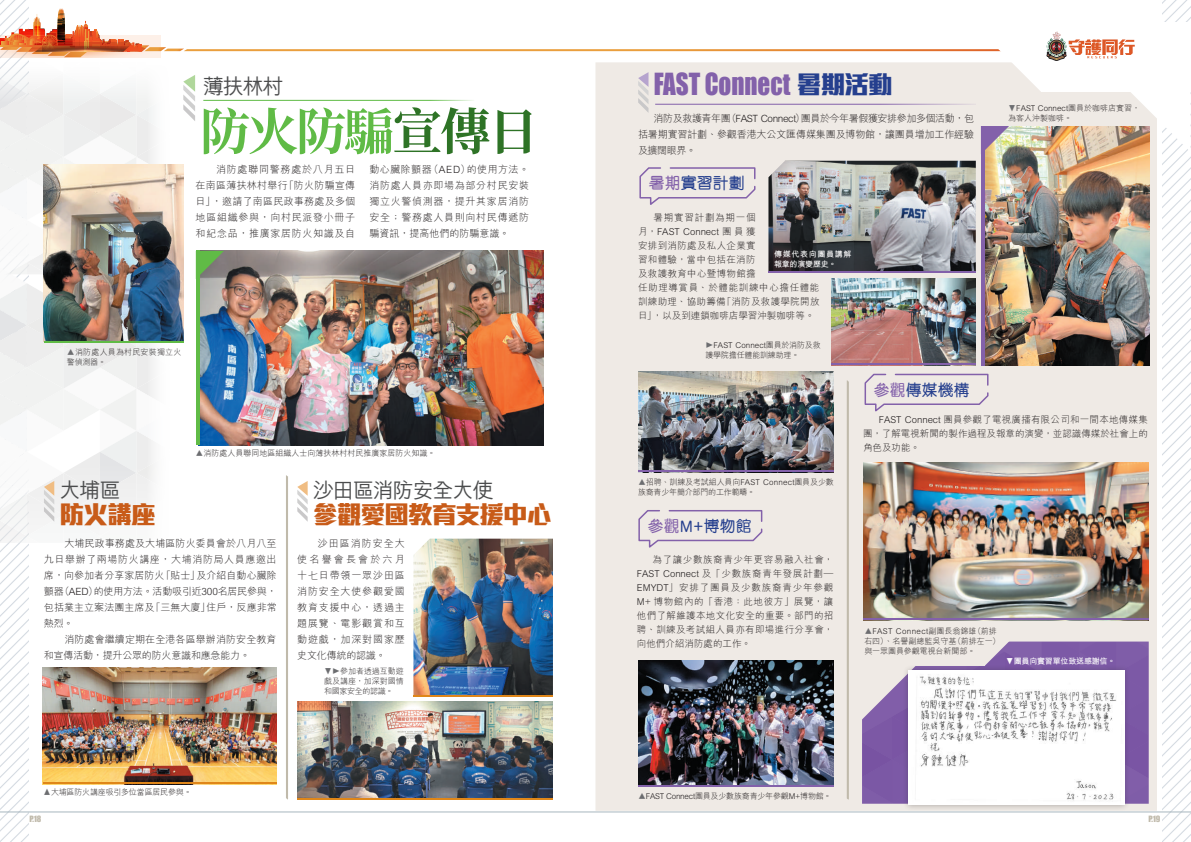
<style>
.page{position:relative;width:1191px;height:842px;background:#fff}
.page>*{position:absolute;margin:0;border:0;box-sizing:border-box;transform-origin:0 0}
.t1{font:700 50px "Source Han Serif TC";letter-spacing:-.04em;color:#60bb46}
.t2{font:28px "Impact";color:#8361aa;scale:.89 1}
.t3{font:800 25px "M Stiff Hei HK";letter-spacing:-.05em;color:#c85b18}
.t4{font:500 21px "M Hei HK";letter-spacing:-.05em;color:#4b4c4d}
.t5{font:500 16px "M Yuen HK";color:#253f8e}
.t6{font:300 10px/16px "M Hei HK";letter-spacing:.01em;color:#231f20;text-align:justify}
.t7{font:300 10px "M Hei HK";letter-spacing:-.04em;color:#231f20}
.t8{font:300 10px "M Hei HK";letter-spacing:-.01em;color:#231f20}
.t9{font:300 10px "M Hei HK";letter-spacing:.1em;color:#231f20}
.t10{font:300 9.5px/14px "M Hei HK";letter-spacing:.035em;color:#231f20;text-align:justify}
.t11{font:300 8px/10px "M Hei HK";letter-spacing:-.005em;color:#231f20}
.t12{font:300 8px "M Hei HK";letter-spacing:-.025em;color:#231f20}
.t13{font:300 8px/10px "M Hei HK";letter-spacing:.025em;color:#231f20}
.t14{font:700 8px/10px "M Hei HK";letter-spacing:.085em;color:#fff}
.t15{font:700 8px "M Hei HK";letter-spacing:-.025em;color:#fff}
.t16{font:8px "Impact";color:#c0baab;scale:1.05 1}
.t17{font:500 8px "M Hei HK";color:#6c6d70}
.s1{color:#6c6d70}
.s2{font-family:"M Stiff Hei HK";font-weight:800;font-size:25px;color:#253f8e}
.s3{color:#2e7326}
.s4{color:#8361aa}
.s5{font-weight:500;color:#6c6d70}
</style>
<div class="page">
<img style="left:0;top:0;width:28px;height:842px">
<img style="left:1162px;top:0;width:29px;height:842px">
<hr style="left:0;top:812px;width:1191px;height:1px;background:#a7b6be">
<div style="left:902px;top:665px;width:228px;height:146px;background:#231f20;opacity:.3"></div>
<img style="left:0;top:9px;width:1190px;height:795px">
<img style="left:413px;top:539px;width:140px;height:156px">
<hr style="left:413px;top:695px;width:140px;height:1px;background:#df8619">
<img style="left:43px;top:668px;width:234px;height:114px">
<hr style="left:43px;top:782px;width:234px;height:2px;background:#df8619">
<img style="left:297px;top:701px;width:256px;height:97px">
<hr style="left:297px;top:798px;width:256px;height:1px;background:#df8619">
<p class="t13" style="left:67px;top:347px;width:116px"><span class="s1">▲</span>消防處人員為村民安裝獨立火警偵測器。</p>
<p class="t4" style="left:203px;top:71px;width:82px">薄扶林村</p>
<p class="t2" style="left:654px;top:62px;width:270px">FAST Connect <span class="s2">暑期活動</span></p>
<p class="t1" style="left:200px;top:103px;width:339px">防火防騙<span class="s3">宣傳日</span></p>
<p class="t6" style="left:196px;top:161px;width:161px;text-indent:20px">消防處聯同警務處於八月五日在南區薄扶林村舉行「防火防騙宣傳日」，邀請了南區民政事務處及多個地區組織參與，向村民派發小冊子和紀念品，推廣家居防火知識及自</p>
<p class="t6" style="left:369px;top:161px;width:161px">動心臟除顫器（AED）的使用方法。消防處人員亦即場為部分村民安裝獨立火警偵測器，提升其家居消防安全；警務處人員則向村民傳遞防騙資訊，提高他們的防騙意識。</p>
<p class="t7" style="left:653px;top:111px;width:322px">消防及救護青年團（FAST Connect）團員於今年暑假獲安排參加多個活動，包</p>
<p class="t8" style="left:638px;top:127px;width:337px">括暑期實習計劃、參觀香港大公文匯傳媒集團及博物館，讓團員增加工作經驗</p>
<p class="t6" style="left:638px;top:142px;width:59px">及擴闊眼界。</p>
<p class="t5" style="left:649px;top:172px;width:97px"><span class="s4">暑期</span>實習計劃</p>
<p class="t10" style="left:638px;top:210px;width:119px;text-indent:16px">暑期實習計劃為期一個月，FAST Connect 團員獲安排到消防處及私人企業實習和體驗，當中包括在消防及救護教育中心暨博物館擔</p>
<p class="t10" style="left:638px;top:280px;width:183px">任助理導賞員、於體能訓練中心擔任體能訓練助理、協助籌備「消防及救護學院開放日」，以及到連鎖咖啡店學習沖製咖啡等。</p>
<p class="t17" style="left:715px;top:341px;width:9px;rotate:90deg">▲</p>
<p class="t11" style="left:713px;top:340px;width:109px">FAST Connect團員於消防及救</p>
<p class="t12" style="left:705px;top:350px;width:95px">護學院擔任體能訓練助理。</p>
<p class="t14" style="left:774px;top:249px;width:79px">傳媒代表向團員講解報章的演變歷史。</p>
<p class="t11" style="left:1016px;top:103px;width:125px">FAST Connect團員於咖啡店實習，</p>
<p class="t17" style="left:1016px;top:114px;width:9px;rotate:-180deg">▲</p>
<p class="t11" style="left:1008px;top:113px;width:65px">為客人沖製咖啡。</p>
<p class="t11" style="left:195px;top:448px;width:241px"><span class="s1">▲</span>消防處人員聯同地區組織人士向薄扶林村村民推廣家居防火知識。</p>
<p class="t4" style="left:313px;top:475px;width:182px">沙田區消防安全大使</p>
<p class="t3" style="left:313px;top:496px;width:240px">參觀愛國教育支援中心</p>
<p class="t9" style="left:318px;top:537px;width:88px">沙田區消防安全大</p>
<p class="t6" style="left:44px;top:551px;width:234px">九日舉辦了兩場防火講座，大埔消防局人員應邀出席，向參加者分享家居防火「貼士」及介紹自動心臟除顫器（AED）的使用方法。活動吸引近300名居民參與，包括業主立案法團主席及「三無大廈」住戶，反應非常熱烈。</p>
<p class="t6" style="left:44px;top:631px;width:234px;text-indent:20px">消防處會繼續定期在全港各區舉辦消防安全教育和宣傳活動，提升公眾的防火意識和應急能力。</p>
<p class="t4" style="left:60px;top:475px;width:62px">大埔區</p>
<p class="t3" style="left:60px;top:496px;width:98px">防火講座</p>
<p class="t6" style="left:64px;top:535px;width:214px">大埔民政事務處及大埔區防火委員會於八月八至</p>
<p class="t6" style="left:297px;top:551px;width:109px">使名譽會長會於六月十七日帶領一眾沙田區消防安全大使參觀愛國教育支援中心，透過主題展覽、電影觀賞和互動遊戲，加深對國家歷史文化傳統的認識。</p>
<p class="t12" style="left:43px;top:786px;width:150px"><span class="s5">▲</span>大埔區防火講座吸引多位當區居民參與。</p>
<p class="t17" style="left:332px;top:676px;width:9px;rotate:-180deg">▲</p>
<p class="t17" style="left:342px;top:667px;width:9px;rotate:90deg">▲</p>
<p class="t11" style="left:340px;top:666px;width:65px">參加者透過互動遊</p>
<p class="t11" style="left:324px;top:676px;width:81px">戲及講座，加深對國情和國家安全的認識。</p>
<p class="t11" style="left:638px;top:477px;width:197px"><span class="s1">▲</span>招聘、訓練及考試組人員向FAST Connect團員及少數族裔青少年簡介部門的工作範疇。</p>
<p class="t5" style="left:648px;top:515px;width:105px"><span class="s4">參觀</span>M+博物館</p>
<p class="t10" style="left:637px;top:552px;width:198px;text-indent:16px">為了讓少數族裔青少年更容易融入社會，FAST Connect 及「少數族裔青年發展計劃— EMYDT」安排了團員及少數族裔青少年參觀M+ 博物館內的「香港：此地彼方」展覽，讓他們了解維護本地文化安全的重要。部門的招聘、訓練及考試組人員亦有即場進行分享會，向他們介紹消防處的工作。</p>
<p class="t5" style="left:874px;top:379px;width:98px"><span class="s4">參觀</span>傳媒機構</p>
<p class="t10" style="left:863px;top:412px;width:286px;text-indent:16px">FAST Connect 團員參觀了電視廣播有限公司和一間本地傳媒集團，了解電視新聞的製作過程及報章的演變，並認識傳媒於社會上的角色及功能。</p>
<p class="t11" style="left:864px;top:626px;width:137px"><span class="s1">▲</span>FAST Connect副團長翁錦雄（前排右四）、名譽副總監吳守基（前排左一）與一眾團員參觀電視台新聞部。</p>
<p class="t15" style="left:1014px;top:666px;width:9px;rotate:-180deg">▲</p>
<p class="t15" style="left:1013px;top:655px;width:103px">團員向實習單位致送感謝信。</p>
<p class="t12" style="left:638px;top:790px;width:195px"><span class="s1">▲</span>FAST Connect團員及少數族裔青少年參觀M+博物館。</p>
<p class="t16" style="left:30px;top:813px;width:13px">P.18</p>
<p class="t16" style="left:1148px;top:813px;width:13px">P.19</p>
</div>
